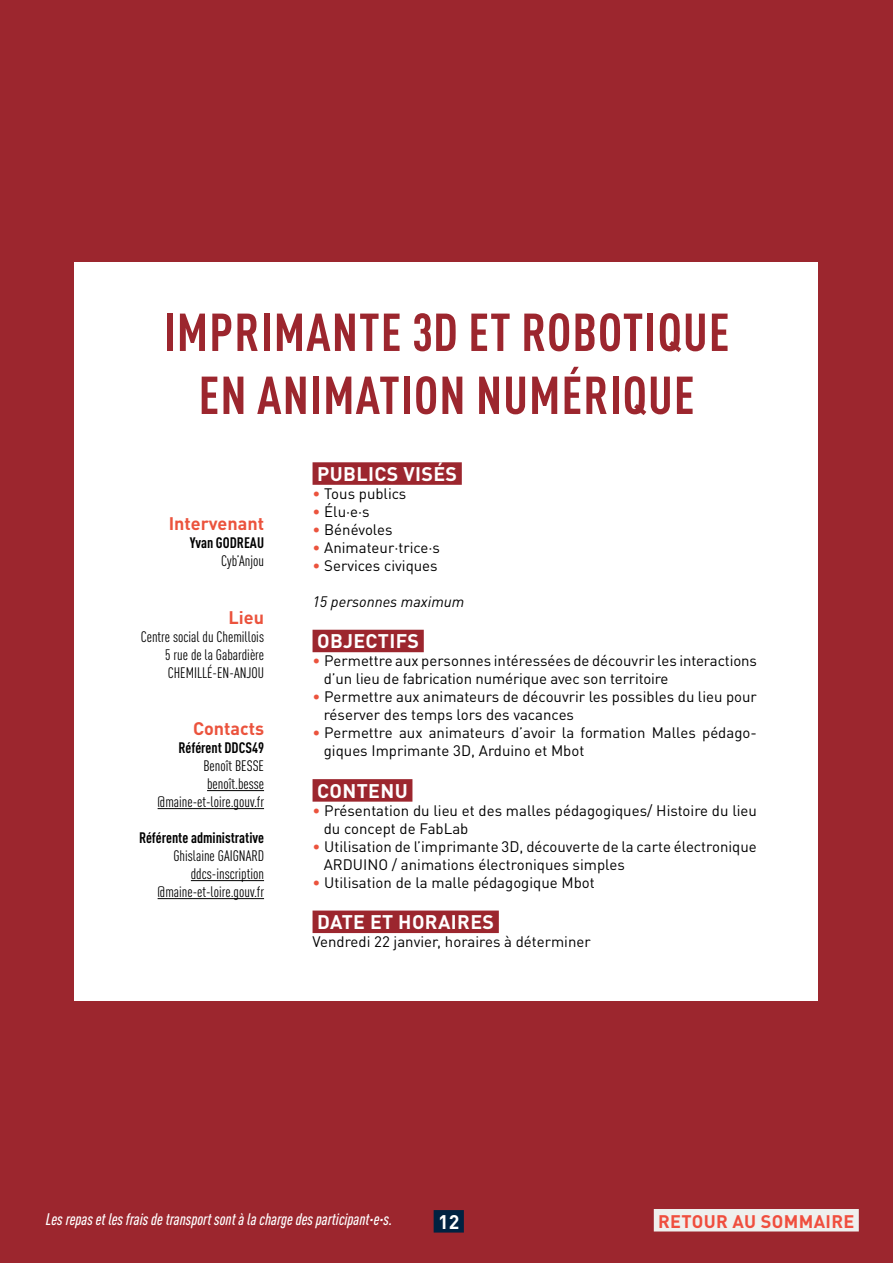
<style>
.page{position:relative;width:893px;height:1263px;background:#9c262e}
.page>*{position:absolute;margin:0;border:0;box-sizing:border-box;transform-origin:0 0}
.t1{font:700 condensed 52.5px/63px "DIN Pro";letter-spacing:.02em;color:#9c262e;text-align:center}
.t2{font:700 19.5px "DIN Pro";letter-spacing:.02em;color:#fff}
.t3{font:700 18px "DIN Pro";color:#eb533d}
.t4{font:700 18px "DIN Pro";letter-spacing:.02em;color:#f04e3e}
.t5{font:italic 500 condensed 16.5px "DIN Pro";color:#fff}
.t6{font:15px/18px "DIN Pro";color:#000}
.t7{font:condensed 15px/18px "DIN Pro";color:#000;text-align:right}
.t8{font:700 condensed 15px "DIN Pro";color:#000}
.t9{font:italic 15px "DIN Pro";color:#000}
.s1{color:#eb533d}
</style>
<div class="page">
<div style="left:434px;top:1210px;width:30px;height:22px;background:#002241"></div>
<div style="left:75px;top:262px;width:743px;height:739px;background:#fff"></div>
<div style="left:313px;top:462px;width:149px;height:23px;background:#9c262e"></div>
<div style="left:313px;top:630px;width:111px;height:22px;background:#9c262e"></div>
<div style="left:313px;top:779px;width:99px;height:23px;background:#9c262e"></div>
<div style="left:313px;top:910px;width:186px;height:23px;background:#9c262e"></div>
<hr style="left:207px;top:790px;width:57px;height:1px;background:#000">
<hr style="left:158px;top:808px;width:106px;height:1px;background:#000">
<hr style="left:191px;top:880px;width:73px;height:1px;background:#000">
<hr style="left:158px;top:898px;width:106px;height:1px;background:#000">
<div style="left:654px;top:1209px;width:205px;height:22px;background:#eff0ee"></div>
<h1 class="t1" style="left:163px;top:296px;width:567px">IMPRIMANTE 3D ET ROBOTIQUE<br>EN ANIMATION NUMÉRIQUE</h1>
<p class="t3" style="left:169px;top:508px;width:97px">I NTERVENANT</p>
<p class="t8" style="left:190px;top:531px;width:55px">YVAN GODREAU</p>
<p class="t7" style="left:221px;top:551px;width:44px">Cyb’Anjou</p>
<p class="t3" style="left:229px;top:602px;width:37px">LIEU</p>
<p class="t7" style="left:165px;top:626px;width:100px;text-align:justify;text-indent:-24px">Centre social du Chemillois 5 rue de la Gabardière CHEMILLÉ-EN-ANJOU</p>
<p class="t3" style="left:193px;top:714px;width:73px">CONTACTS</p>
<p class="t8" style="left:178px;top:736px;width:87px">RÉFÉRENT DDCS49</p>
<p class="t7" style="left:158px;top:756px;width:108px">Benoît BESSE benoît.besse @maine-et-loire.gouv.fr</p>
<p class="t8" style="left:139px;top:826px;width:126px">RÉFÉRENTE ADMINISTRATIVE</p>
<p class="t7" style="left:158px;top:846px;width:108px">Ghislaine GAIGNARD ddcs-inscription @maine-et-loire.gouv.fr</p>
<h2 class="t2" style="left:317px;top:458px;width:141px">PUBLICS VISÉS</h2>
<p class="t6" style="left:313px;top:483px;width:95px"><span class="s1">•</span> Tous publics</p>
<p class="t6" style="left:313px;top:501px;width:59px"><span class="s1">•</span> Élu·e·s</p>
<p class="t6" style="left:313px;top:519px;width:82px"><span class="s1">•</span> Bénévoles</p>
<p class="t6" style="left:313px;top:537px;width:129px"><span class="s1">•</span> Animateur·trice·s</p>
<p class="t6" style="left:313px;top:555px;width:127px"><span class="s1">•</span> Services civiques</p>
<p class="t9" style="left:313px;top:590px;width:153px">15 personnes maximum</p>
<h2 class="t2" style="left:317px;top:625px;width:103px">OBJECTIFS</h2>
<p class="t6" style="left:324px;top:651px;width:435px;text-indent:-11px"><span class="s1">•</span> Permettre aux personnes intéressées de découvrir les interactions d’un lieu de fabrication numérique avec son territoire</p>
<p class="t6" style="left:324px;top:687px;width:435px;text-indent:-11px"><span class="s1">•</span> Permettre aux animateurs de découvrir les possibles du lieu pour réserver des temps lors des vacances</p>
<p class="t6" style="left:324px;top:723px;width:435px;text-indent:-11px"><span class="s1">•</span> Permettre aux animateurs d’avoir la formation Malles pédago&shy;giques Imprimante 3D, Arduino et Mbot</p>
<h2 class="t2" style="left:317px;top:774px;width:92px">CONTENU</h2>
<p class="t6" style="left:324px;top:800px;width:435px;text-indent:-11px"><span class="s1">•</span> Présentation du lieu et des malles pédagogiques/ Histoire du lieu du concept de FabLab</p>
<p class="t6" style="left:324px;top:836px;width:435px;text-indent:-11px"><span class="s1">•</span> Utilisation de l’imprimante 3D, découverte de la carte électronique<br>ARDUINO / animations électroniques simples</p>
<p class="t6" style="left:313px;top:872px;width:284px"><span class="s1">•</span> Utilisation de la malle pédagogique Mbot</p>
<h2 class="t2" style="left:317px;top:906px;width:178px">DATE ET HORAIRES</h2>
<p class="t6" style="left:313px;top:931px;width:280px">Vendredi 22 janvier, horaires à déterminer</p>
<p class="t5" style="left:46px;top:1206px;width:348px">Les repas et les frais de transport sont à la charge des participant·e·s.</p>
<h2 class="t2" style="left:438px;top:1205px;width:23px">12</h2>
<p class="t4" style="left:658px;top:1206px;width:198px">RETOUR AU SOMMAIRE</p>
</div>
